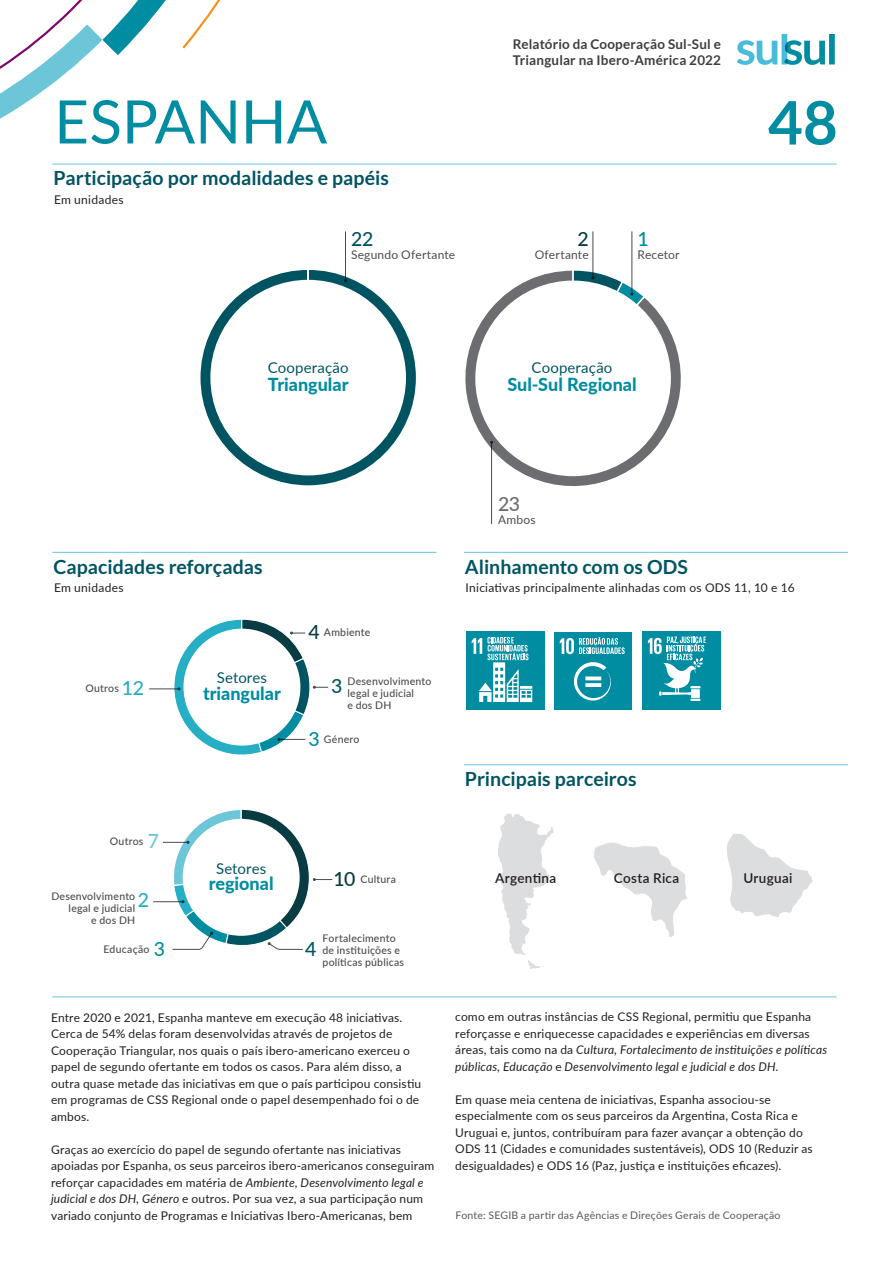
<style>
.page{position:relative;width:893px;height:1263px;background:#fff}
.page>*{position:absolute;margin:0;border:0;box-sizing:border-box;transform-origin:0 0}
.t1{font:60px "Lato";color:#008da2}
.t2{font:700 60px "Lato";color:#008da2}
.t3{font:700 19.5px "Lato";color:#005462}
.t4{font:500 19.5px "Lato";color:#005462}
.t5{font:500 19.5px "Lato";color:#26afc4}
.t6{font:500 19.5px "Lato";color:#008da2}
.t7{font:500 19.5px "Lato";color:#083b42}
.t8{font:500 19.5px "Lato";color:#6c6d70}
.t9{font:500 19.5px "Lato";color:#6dc5d8}
.List_Paragraph{font:800 18px "Lato";color:#008da2}
.List_Paragraph-2{font:15px "Lato";letter-spacing:.01em;color:#005462}
.t10{font:700 13.5px/15.1px "Lato";letter-spacing:.015em;color:#3e3e3f}
.List_Paragraph-3{font:600 13.5px "Lato";letter-spacing:.02em;color:#231f20}
.t11{font:12px/16.5px "Lato";letter-spacing:.015em;color:#231f20}
.t12{font:12px "Lato";letter-spacing:.015em;color:#4b4c4d}
.t13{font:500 10.5px/12px "Lato";letter-spacing:.02em;color:#4b4c4d}
.t14{font:10.5px "Lato";letter-spacing:.02em;color:#57585a}
.s1{font-size:19.5px;color:#008da2}
.s2{font-size:19.5px;color:#083b42}
.s3{font-style:italic}
</style>
<div class="page">
<svg style="left:0;top:0;width:221px;height:119px"></svg>
<svg style="left:737px;top:34px;width:98px;height:31px"></svg>
<svg style="left:465px;top:270px;width:216px;height:229px"></svg>
<svg style="left:594px;top:843px;width:93px;height:94px"></svg>
<svg style="left:498px;top:813px;width:55px;height:156px"></svg>
<svg style="left:727px;top:834px;width:85px;height:83px"></svg>
<svg style="left:200px;top:269px;width:217px;height:217px;background:#1a6572"></svg>
<div style="left:210px;top:280px;width:196px;height:195px;background:#fff;border-radius:50%"></div>
<div style="left:475px;top:281px;width:196px;height:195px;background:#fff;border-radius:50%"></div>
<hr style="left:345px;top:231px;width:1px;height:50px;background:#4b4c4d">
<hr style="left:631px;top:231px;width:1px;height:63px;background:#4b4c4d">
<hr style="left:52px;top:164px;width:785px;height:1px;background:#69c5e1">
<hr style="left:52px;top:996px;width:785px;height:1px;background:#69c5e1">
<hr style="left:52px;top:552px;width:384px;height:1px;background:#69c5e1">
<hr style="left:464px;top:552px;width:384px;height:1px;background:#69c5e1">
<hr style="left:464px;top:764px;width:384px;height:1px;background:#69c5e1">
<hr style="left:153px;top:901px;width:30px;height:1px;background:#4b4c4d">
<hr style="left:149px;top:688px;width:30px;height:1px;background:#4b4c4d">
<svg style="left:165px;top:619px;width:163px;height:136px"></svg>
<svg style="left:163px;top:809px;width:169px;height:141px"></svg>
<hr style="left:592px;top:231px;width:1px;height:47px;background:#4b4c4d">
<svg style="left:571px;top:268px;width:75px;height:45px"></svg>
<hr style="left:491px;top:442px;width:1px;height:82px;background:#4b4c4d">
<div style="left:554px;top:632px;width:78px;height:78px;background:#008da2"></div>
<svg style="left:574px;top:662px;width:37px;height:38px"></svg>
<svg style="left:560px;top:637px;width:65px;height:17px"></svg>
<div style="left:642px;top:631px;width:78px;height:79px;background:#008da2"></div>
<svg style="left:648px;top:636px;width:58px;height:65px"></svg>
<div style="left:466px;top:631px;width:78px;height:79px;background:#008da2"></div>
<svg style="left:472px;top:637px;width:60px;height:65px"></svg>
<p class="t1" style="left:54px;top:79px;width:274px">ESPANHA</p>
<p class="t3" style="left:53px;top:167px;width:337px">Participação por modalidades e papéis</p>
<p class="t11" style="left:54px;top:191px;width:71px">Em unidades</p>
<p class="t4" style="left:351px;top:225px;width:24px">22</p>
<p class="t12" style="left:351px;top:246px;width:106px">Segundo Ofertante</p>
<p class="List_Paragraph-2" style="left:268px;top:357px;width:82px">Cooperação</p>
<p class="List_Paragraph" style="left:268px;top:371px;width:82px">Triangular</p>
<p class="t10" style="left:513px;top:37px;width:210px">Relatório da Cooperação Sul-Sul e<br>Triangular na Ibero-América 2022</p>
<p class="t7" style="left:577px;top:225px;width:13px">2</p>
<p class="t12" style="left:535px;top:246px;width:55px">Ofertante</p>
<p class="t6" style="left:637px;top:225px;width:13px">1</p>
<p class="t12" style="left:637px;top:246px;width:44px">Recetor</p>
<p class="List_Paragraph-2" style="left:532px;top:357px;width:82px">Cooperação</p>
<p class="List_Paragraph" style="left:507px;top:371px;width:131px">Sul-Sul Regional</p>
<p class="t8" style="left:498px;top:489px;width:24px">23</p>
<p class="t12" style="left:498px;top:511px;width:39px">Ambos</p>
<p class="t3" style="left:53px;top:555px;width:211px">Capacidades reforçadas</p>
<p class="t3" style="left:465px;top:555px;width:224px">Alinhamento com os ODS</p>
<p class="t2" style="left:768px;top:88px;width:72px">48</p>
<p class="t11" style="left:54px;top:579px;width:71px">Em unidades</p>
<p class="t11" style="left:466px;top:579px;width:331px">Iniciativas principalmente alinhadas com os ODS 11, 10 e 16</p>
<p class="t13" style="left:85px;top:682px;width:35px">Outros</p>
<p class="t5" style="left:122px;top:674px;width:24px">12</p>
<p class="t13" style="left:110px;top:834px;width:35px">Outros</p>
<p class="t9" style="left:148px;top:826px;width:13px">7</p>
<p class="t13" style="left:51px;top:889px;width:85px;text-align:right">Desenvolvimento legal e judicial<br>e dos DH</p>
<p class="t5" style="left:138px;top:886px;width:13px">2</p>
<p class="t13" style="left:103px;top:943px;width:63px">Educação <span class="s1">3</span></p>
<p class="List_Paragraph-2" style="left:217px;top:667px;width:52px">Setores</p>
<p class="List_Paragraph" style="left:203px;top:680px;width:79px">triangular</p>
<p class="t7" style="left:308px;top:618px;width:13px">4</p>
<p class="t13" style="left:324px;top:626px;width:48px">Ambiente</p>
<p class="t13" style="left:347px;top:675px;width:85px">Desenvolvimento legal e judicial<br>e dos DH</p>
<p class="t4" style="left:331px;top:672px;width:13px">3</p>
<p class="t6" style="left:308px;top:724px;width:13px">3</p>
<p class="t13" style="left:324px;top:732px;width:37px">Género</p>
<p class="List_Paragraph-2" style="left:216px;top:857px;width:52px">Setores</p>
<p class="List_Paragraph" style="left:209px;top:870px;width:66px">regional</p>
<p class="t13" style="left:334px;top:872px;width:64px"><span class="s2">10</span> Cultura</p>
<p class="t13" style="left:323px;top:932px;width:83px">Fortalecimento de instituições e políticas públicas</p>
<p class="t4" style="left:305px;top:935px;width:13px">4</p>
<p class="t11" style="left:51px;top:1009px;width:372px">Entre 2020 e 2021, Espanha manteve em execução 48 iniciativas.<br>Cerca de 54% delas foram desenvolvidas através de projetos de Cooperação Triangular, nos quais o país ibero-americano exerceu o papel de segundo ofertante em todos os casos. Para além disso, a outra quase metade das iniciativas em que o país participou consistiu em programas de CSS Regional onde o papel desempenhado foi o de ambos.</p>
<p class="t11" style="left:51px;top:1141px;width:385px">Graças ao exercício do papel de segundo ofertante nas iniciativas apoiadas por Espanha, os seus parceiros ibero-americanos conseguiram reforçar capacidades em matéria de <span class="s3">Ambiente, Desenvolvimento legal e judicial e dos DH, Género</span> e outros. Por sua vez, a sua participação num variado conjunto de Programas e Iniciativas Ibero-Americanas, bem</p>
<p class="t3" style="left:465px;top:768px;width:173px">Principais parceiros</p>
<p class="List_Paragraph-3" style="left:495px;top:869px;width:62px">Argentina</p>
<p class="List_Paragraph-3" style="left:614px;top:869px;width:67px">Costa Rica</p>
<p class="List_Paragraph-3" style="left:743px;top:869px;width:51px">Uruguai</p>
<p class="t11" style="left:455px;top:1008px;width:373px">como em outras instâncias de CSS Regional, permitiu que Espanha reforçasse e enriquecesse capacidades e experiências em diversas áreas, tais como na da <span class="s3">Cultura, Fortalecimento de instituições e políticas públicas, Educação</span> e <span class="s3">Desenvolvimento legal e judicial e dos DH</span>.</p>
<p class="t11" style="left:455px;top:1091px;width:359px">Em quase meia centena de iniciativas, Espanha associou-se especialmente com os seus parceiros da Argentina, Costa Rica e Uruguai e, juntos, contribuíram para fazer avançar a obtenção do ODS 11 (Cidades e comunidades sustentáveis), ODS 10 (Reduzir as desigualdades) e ODS 16 (Paz, justiça e instituições eficazes).</p>
<p class="t14" style="left:455px;top:1208px;width:327px">Fonte: SEGIB a partir das Agências e Direções Gerais de Cooperação</p>
</div>
